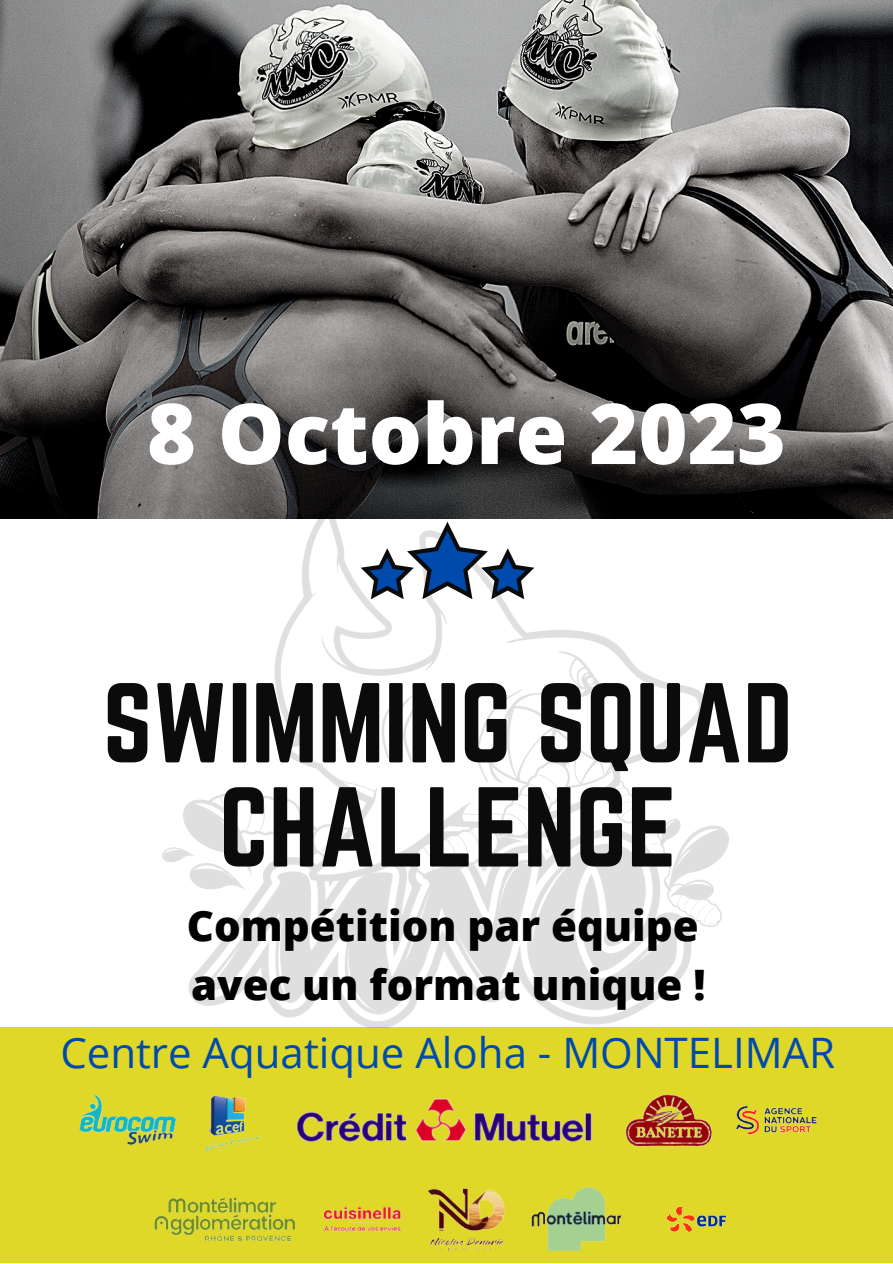
<style>
.page{position:relative;width:893px;height:1264px;background:#fff}
.page>*{position:absolute;margin:0;border:0;box-sizing:border-box;transform-origin:0 0}
.t1{font:99.15px/104.1px "Norwester";color:#0b0b0b;text-align:center}
.t2{font:800 83.85px "Open Sans";color:#fff}
.t3{font:800 42px "Open Sans";color:#000}
.t4{font:42px "Open Sans";color:#004aad}
</style>
<div class="page">
<img style="left:0;top:0;width:892px;height:519px">
<div style="left:0;top:1027px;width:892px;height:235px;background:#dfd829"></div>
<img style="left:163px;top:510px;width:565px;height:517px">
<svg style="left:360px;top:521px;width:174px;height:77px"></svg>
<img style="left:79px;top:1094px;width:738px;height:157px">
<p class="t2" style="left:147px;top:374px;width:640px">8 Octobre 2023</p>
<p class="t1" style="left:103px;top:670px;width:691px">SWIMMING SQUAD<br>CHALLENGE</p>
<p class="t3" style="left:187px;top:896px;width:513px">Compétition par équipe</p>
<p class="t3" style="left:191px;top:954px;width:516px">avec un format unique !</p>
<p class="t4" style="left:60px;top:1023px;width:776px">Centre Aquatique Aloha - MONTELIMAR</p>
</div>
